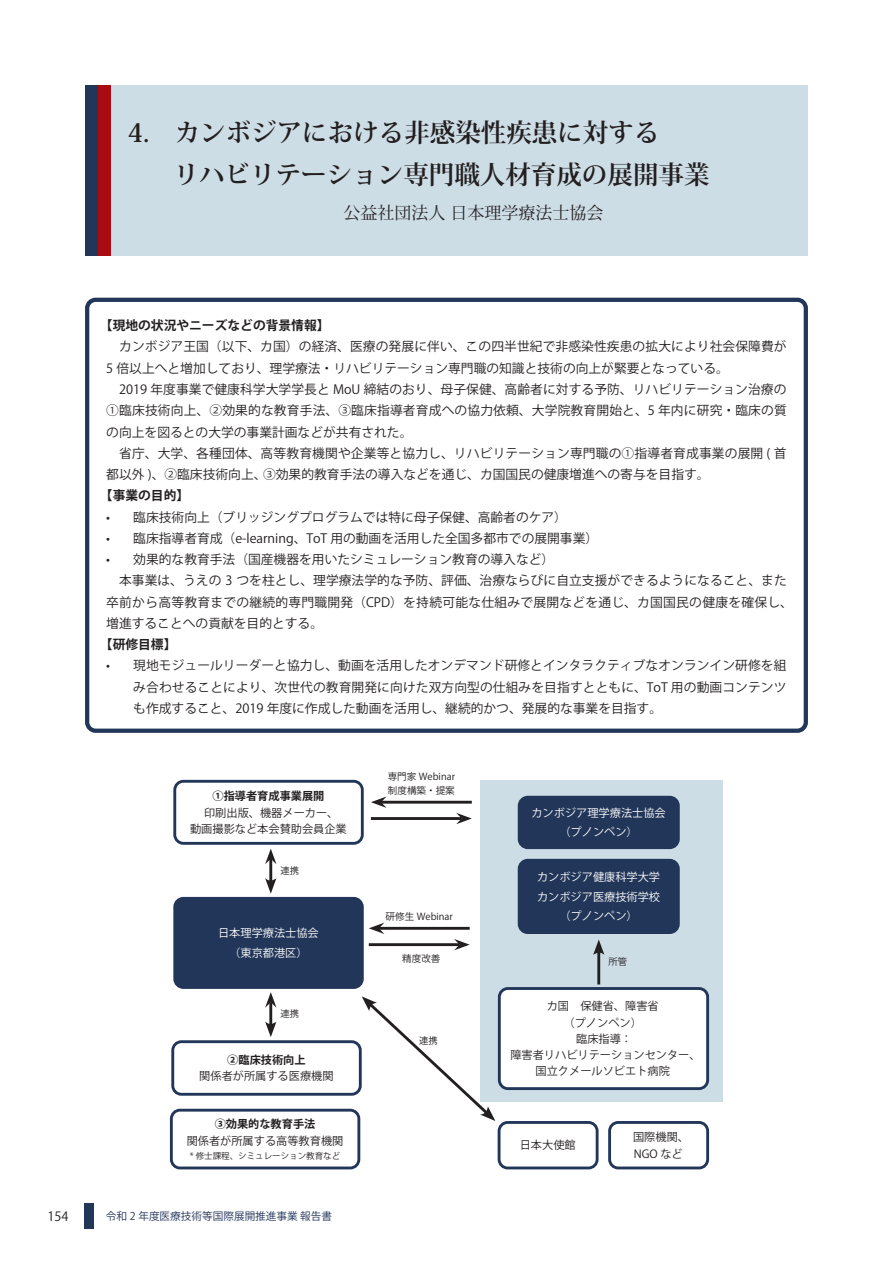
<style>
.page{position:relative;width:893px;height:1263px;background:#fff}
.page>*{position:absolute;margin:0;border:0;box-sizing:border-box;transform-origin:0 0}
.t1{font:700 25.5px/42.6px "Koz Min Pro";color:#231f20}
.t2{font:16.95px "Koz Min Pro";color:#231f20}
.t3{font:12.75px/21.3px "Koz Go Pr 6 N";color:#231f20}
.t4{font:12.75px "Koz Go Pr 6 N";letter-spacing:.02em;color:#231f20}
.t5{font:700 12.75px "Koz Go Pr 6 N";color:#231f20}
.t6{font:11.25px/16.2px "Koz Go Pr 6 N";color:#231f20;text-align:center}
.t7{font:11.25px/19.6px "Koz Go Pr 6 N";color:#fff;text-align:center}
.t8{font:700 11.25px "Koz Go Pr 6 N";color:#231f20}
.t9{font:10.65px "Koz Go Pr 6 N";color:#223659}
.t10{font:9.6px/13.8px "Koz Go Pr 6 N";color:#231f20}
.t11{font:9.3px "Koz Go Pr 6 N";color:#231f20}
.t12{font:8.55px "Koz Go Pr 6 N";color:#231f20}
</style>
<div class="page">
<div style="left:84px;top:1203px;width:10px;height:25px;background:#223659"></div>
<div style="left:85px;top:298px;width:723px;height:435px;border:4px solid #223659;border-radius:9px"></div>
<div style="left:85px;top:85px;width:13px;height:170px;background:#223659"></div>
<div style="left:106px;top:85px;width:702px;height:170px;background:#cddde6"></div>
<div style="left:98px;top:85px;width:13px;height:170px;background:#a90b12"></div>
<div style="left:480px;top:780px;width:243px;height:321px;background:#cddde6"></div>
<div style="left:519px;top:797px;width:159px;height:51px;background:#223659;border-radius:9px"></div>
<div style="left:518px;top:796px;width:162px;height:53px;border:3px solid #223659;border-radius:9px"></div>
<div style="left:175px;top:898px;width:187px;height:89px;background:#223659;border-radius:9px"></div>
<div style="left:173px;top:897px;width:191px;height:92px;border:3px solid #223659;border-radius:9px"></div>
<div style="left:173px;top:780px;width:191px;height:65px;border:3px solid #223659;border-radius:9px"></div>
<hr style="left:597px;top:950px;width:3px;height:34px;background:#231f20">
<svg style="left:593px;top:939px;width:11px;height:16px"></svg>
<svg style="left:362px;top:996px;width:133px;height:125px"></svg>
<div style="left:519px;top:860px;width:159px;height:72px;background:#223659;border-radius:9px"></div>
<div style="left:518px;top:859px;width:162px;height:75px;border:3px solid #223659;border-radius:9px"></div>
<div style="left:499px;top:988px;width:209px;height:100px;background:#fff;border-radius:9px"></div>
<div style="left:498px;top:987px;width:211px;height:103px;border:3px solid #223659;border-radius:9px"></div>
<div style="left:498px;top:1121px;width:101px;height:48px;border:3px solid #223659;border-radius:9px"></div>
<hr style="left:269px;top:859px;width:3px;height:24px;background:#231f20">
<svg style="left:265px;top:849px;width:11px;height:15px"></svg>
<svg style="left:265px;top:878px;width:11px;height:16px"></svg>
<hr style="left:371px;top:817px;width:91px;height:3px;background:#231f20">
<svg style="left:456px;top:813px;width:16px;height:11px"></svg>
<div style="left:171px;top:1040px;width:191px;height:56px;border:3px solid #223659;border-radius:9px"></div>
<div style="left:170px;top:1109px;width:190px;height:60px;border:3px solid #223659;border-radius:9px"></div>
<hr style="left:269px;top:1002px;width:3px;height:25px;background:#231f20">
<svg style="left:265px;top:992px;width:11px;height:16px"></svg>
<svg style="left:265px;top:1021px;width:11px;height:16px"></svg>
<div style="left:608px;top:1121px;width:101px;height:48px;border:3px solid #223659;border-radius:9px"></div>
<hr style="left:381px;top:801px;width:91px;height:3px;background:#231f20">
<svg style="left:371px;top:796px;width:15px;height:12px"></svg>
<hr style="left:369px;top:943px;width:90px;height:3px;background:#231f20">
<svg style="left:454px;top:939px;width:16px;height:11px"></svg>
<hr style="left:379px;top:927px;width:91px;height:3px;background:#231f20">
<svg style="left:369px;top:923px;width:15px;height:11px"></svg>
<h1 class="t1" style="left:128px;top:110px;width:583px">4.　カンボジアにおける非感染性疾患に対する<br>　 リハビリテーション専門職人材育成の展開事業</h1>
<h2 class="t2" style="left:344px;top:201px;width:261px">公益社団法人日本理学療法士協会</h2>
<p class="t5" style="left:100px;top:318px;width:231px">【現地の状況やニーズなどの背景情報】</p>
<p class="t3" style="left:106px;top:336px;width:682px">　カンボジア王国（以下、カ国）の経済、医療の発展に伴い、この四半世紀で非感染性疾患の拡大により社会保障費が5 倍以上へと増加しており、理学療法・リハビリテーション専門職の知識と技術の向上が緊要となっている。<br>　2019 年度事業で健康科学大学学長と MoU 締結のおり、母子保健、高齢者に対する予防、リハビリテーション治療の①臨床技術向上、②効果的な教育手法、③臨床指導者育成への協力依頼、大学院教育開始と、5 年内に研究・臨床の質の向上を図るとの大学の事業計画などが共有された。<br>　省庁、大学、各種団体、高等教育機関や企業等と協力し、リハビリテーション専門職の①指導者育成事業の展開 ( 首都以外 )、②臨床技術向上、③効果的教育手法の導入などを通じ、カ国国民の健康増進への寄与を目指す。</p>
<p class="t5" style="left:100px;top:488px;width:91px">【事業の目的】</p>
<p class="t3" style="left:106px;top:506px;width:462px">• 臨床技術向上（ブリッジングプログラムでは特に母子保健、高齢者のケア）</p>
<p class="t3" style="left:106px;top:528px;width:493px">• 臨床指導者育成（e-learning、ToT 用の動画を活用した全国多都市での展開事業）</p>
<p class="t3" style="left:106px;top:549px;width:449px">• 効果的な教育手法（国産機器を用いたシミュレーション教育の導入など）</p>
<p class="t3" style="left:119px;top:570px;width:669px">本事業は、うえの 3 つを柱とし、理学療法学的な予防、評価、治療ならびに自立支援ができるようになること、また</p>
<p class="t4" style="left:106px;top:595px;width:688px">卒前から高等教育までの継続的専門職開発（CPD）を持続可能な仕組みで展開などを通じ、カ国国民の健康を確保し、</p>
<p class="t3" style="left:106px;top:613px;width:218px">増進することへの貢献を目的とする。</p>
<p class="t5" style="left:100px;top:637px;width:78px">【研修目標】</p>
<p class="t3" style="left:133px;top:655px;width:655px;text-align:justify;text-indent:-27px">• 現地モジュールリーダーと協力し、動画を活用したオンデマンド研修とインタラクティブなオンランイン研修を組み合わせることにより、次世代の教育開発に向けた双方向型の仕組みを目指すとともに、ToT 用の動画コンテンツも作成すること、2019 年度に作成した動画を活用し、継続的かつ、発展的な事業を目指す。</p>
<p class="t8" style="left:212px;top:790px;width:113px">①指導者育成事業展開</p>
<p class="t6" style="left:190px;top:804px;width:158px">印刷出版、機器メーカー、<br>動画撮影など本会賛助会員企業</p>
<p class="t11" style="left:280px;top:865px;width:20px">連携</p>
<p class="t7" style="left:218px;top:924px;width:102px">日本理学療法士協会（東京都港区）</p>
<p class="t11" style="left:280px;top:1009px;width:20px">連携</p>
<p class="t8" style="left:227px;top:1054px;width:80px">②臨床技術向上</p>
<p class="t6" style="left:199px;top:1068px;width:136px">関係者が所属する医療機関</p>
<p class="t8" style="left:215px;top:1118px;width:102px">③効果的な教育手法</p>
<p class="t6" style="left:187px;top:1133px;width:158px">関係者が所属する高等教育機関</p>
<p class="t12" style="left:190px;top:1150px;width:152px">* 修士課程、シミュレーション教育など</p>
<p class="t3" style="left:48px;top:1206px;width:23px">154</p>
<p class="t9" style="left:95px;top:1210px;width:238px">　令和 2 年度医療技術等国際展開推進事業 報告書</p>
<p class="t10" style="left:388px;top:770px;width:69px">専門家 Webinar制度構築・提案</p>
<p class="t10" style="left:386px;top:910px;width:69px">研修生 Webinar</p>
<p class="t10" style="left:402px;top:952px;width:40px">精度改善</p>
<p class="t11" style="left:419px;top:1035px;width:20px">連携</p>
<p class="t7" style="left:531px;top:803px;width:136px">カンボジア理学療法士協会（プノンペン）</p>
<p class="t7" style="left:537px;top:867px;width:125px">カンボジア健康科学大学カンボジア医療技術学校（プノンペン）</p>
<p class="t11" style="left:608px;top:956px;width:20px">所管</p>
<p class="t6" style="left:510px;top:998px;width:192px">カ国　保健省、障害省<br>（プノンペン）<br>臨床指導：<br>障害者リハビリテーションセンター、国立クメールソビエト病院</p>
<p class="t6" style="left:520px;top:1137px;width:57px">日本大使館</p>
<p class="t6" style="left:633px;top:1129px;width:57px;text-align:left">国際機関、<br>NGO など</p>
</div>
